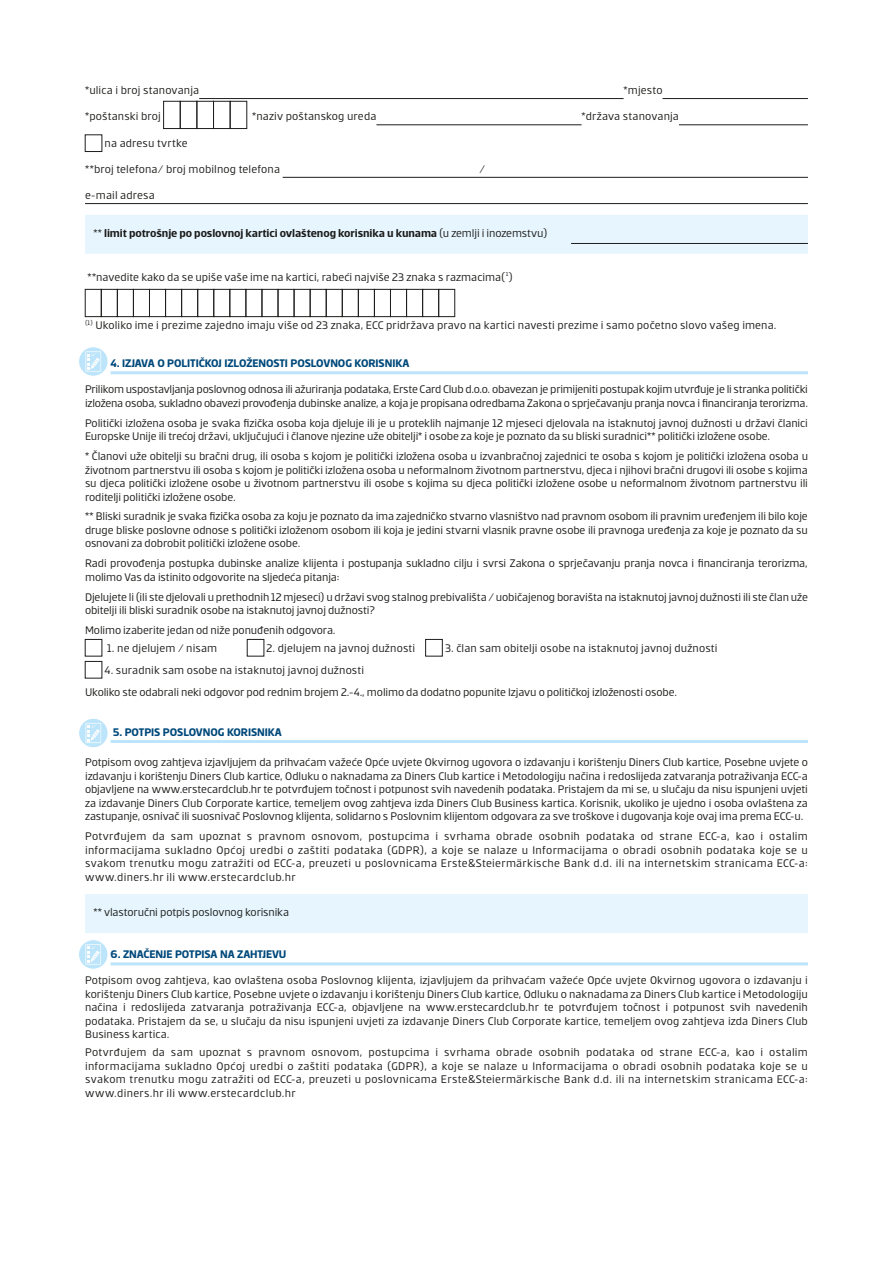
<style>
.page{position:relative;width:893px;height:1263px;background:#fff}
.page>*{position:absolute;margin:0;border:0;box-sizing:border-box;transform-origin:0 0}
.t1{font:12px/13.5px "Erste";letter-spacing:-.01em;color:#1d1d1b;text-align:justify}
.t2{font:12px/26.2px "Erste";letter-spacing:.01em;color:#1d1d1b}
.t3{font:700 12px "Erste";letter-spacing:-.005em;color:#00497b}
.t4{font:700 12px "Erste";letter-spacing:-.01em;color:#1d1d1b}
.s1{font-weight:400}
</style>
<div class="page">
<hr style="left:199px;top:98px;width:425px;height:1px;background:#1d1d1b">
<hr style="left:662px;top:98px;width:146px;height:1px;background:#1d1d1b">
<hr style="left:376px;top:125px;width:206px;height:1px;background:#1d1d1b">
<hr style="left:679px;top:125px;width:129px;height:1px;background:#1d1d1b">
<hr style="left:283px;top:177px;width:525px;height:1px;background:#1d1d1b">
<hr style="left:85px;top:203px;width:723px;height:1px;background:#1d1d1b">
<div style="left:85px;top:215px;width:723px;height:39px;background:#e6f5fe"></div>
<hr style="left:571px;top:243px;width:237px;height:1px;background:#1d1d1b">
<hr style="left:111px;top:371px;width:697px;height:3px;background:#bce4fa">
<hr style="left:111px;top:740px;width:697px;height:3px;background:#bce4fa">
<div style="left:85px;top:894px;width:723px;height:39px;background:#e6f5fe"></div>
<hr style="left:111px;top:962px;width:697px;height:3px;background:#bce4fa">
<div style="left:213px;top:101px;width:17px;height:28px;border:1px solid #1d1d1b"></div>
<div style="left:180px;top:101px;width:17px;height:28px;border:1px solid #1d1d1b"></div>
<div style="left:163px;top:101px;width:17px;height:28px;border:1px solid #1d1d1b"></div>
<div style="left:230px;top:101px;width:17px;height:28px;border:1px solid #1d1d1b"></div>
<div style="left:197px;top:101px;width:17px;height:28px;border:1px solid #1d1d1b"></div>
<div style="left:85px;top:135px;width:17px;height:17px;border:1px solid #1d1d1b"></div>
<div style="left:197px;top:289px;width:17px;height:28px;border:1px solid #1d1d1b"></div>
<div style="left:326px;top:289px;width:16px;height:28px;border:1px solid #1d1d1b"></div>
<div style="left:262px;top:289px;width:16px;height:28px;border:1px solid #1d1d1b"></div>
<div style="left:133px;top:289px;width:17px;height:28px;border:1px solid #1d1d1b"></div>
<div style="left:390px;top:289px;width:17px;height:28px;border:1px solid #1d1d1b"></div>
<div style="left:422px;top:289px;width:17px;height:28px;border:1px solid #1d1d1b"></div>
<div style="left:230px;top:289px;width:16px;height:28px;border:1px solid #1d1d1b"></div>
<div style="left:101px;top:289px;width:17px;height:28px;border:1px solid #1d1d1b"></div>
<div style="left:358px;top:289px;width:17px;height:28px;border:1px solid #1d1d1b"></div>
<div style="left:294px;top:289px;width:16px;height:28px;border:1px solid #1d1d1b"></div>
<div style="left:165px;top:289px;width:17px;height:28px;border:1px solid #1d1d1b"></div>
<div style="left:214px;top:289px;width:16px;height:28px;border:1px solid #1d1d1b"></div>
<div style="left:85px;top:289px;width:16px;height:28px;border:1px solid #1d1d1b"></div>
<div style="left:342px;top:289px;width:17px;height:28px;border:1px solid #1d1d1b"></div>
<div style="left:278px;top:289px;width:16px;height:28px;border:1px solid #1d1d1b"></div>
<div style="left:149px;top:289px;width:17px;height:28px;border:1px solid #1d1d1b"></div>
<div style="left:406px;top:289px;width:17px;height:28px;border:1px solid #1d1d1b"></div>
<div style="left:438px;top:289px;width:17px;height:28px;border:1px solid #1d1d1b"></div>
<div style="left:246px;top:289px;width:16px;height:28px;border:1px solid #1d1d1b"></div>
<div style="left:117px;top:289px;width:17px;height:28px;border:1px solid #1d1d1b"></div>
<div style="left:374px;top:289px;width:17px;height:28px;border:1px solid #1d1d1b"></div>
<div style="left:310px;top:289px;width:16px;height:28px;border:1px solid #1d1d1b"></div>
<div style="left:181px;top:289px;width:17px;height:28px;border:1px solid #1d1d1b"></div>
<div style="left:85px;top:639px;width:17px;height:17px;border:1px solid #1d1d1b"></div>
<div style="left:247px;top:639px;width:17px;height:17px;border:1px solid #1d1d1b"></div>
<div style="left:425px;top:639px;width:17px;height:17px;border:1px solid #1d1d1b"></div>
<div style="left:85px;top:661px;width:17px;height:17px;border:1px solid #1d1d1b"></div>
<svg style="left:79px;top:347px;width:29px;height:29px"></svg>
<div style="left:78px;top:347px;width:30px;height:29px;border:1px solid #fff;border-radius:50%"></div>
<svg style="left:86px;top:351px;width:15px;height:21px"></svg>
<svg style="left:79px;top:718px;width:29px;height:30px"></svg>
<div style="left:78px;top:718px;width:30px;height:30px;border:1px solid #fff;border-radius:50%"></div>
<svg style="left:86px;top:723px;width:15px;height:20px"></svg>
<svg style="left:79px;top:940px;width:29px;height:29px"></svg>
<div style="left:78px;top:939px;width:30px;height:30px;border:1px solid #fff;border-radius:50%"></div>
<svg style="left:85px;top:944px;width:16px;height:20px"></svg>
<p class="t2" style="left:85px;top:77px;width:116px">*ulica i broj stanovanja</p>
<p class="t1" style="left:624px;top:83px;width:40px">*mjesto</p>
<p class="t2" style="left:85px;top:103px;width:77px">*poštanski broj</p>
<p class="t2" style="left:252px;top:103px;width:126px">*naziv poštanskog ureda</p>
<p class="t2" style="left:582px;top:103px;width:99px">*država stanovanja</p>
<p class="t2" style="left:85px;top:129px;width:197px;text-indent:20px">na adresu tvrtke<br>**broj telefona/ broj mobilnog telefona</p>
<p class="t1" style="left:479px;top:162px;width:7px">/</p>
<p class="t2" style="left:85px;top:182px;width:71px">e-mail adresa</p>
<p class="t4" style="left:94px;top:227px;width:455px"><span class="s1">**</span> limit potrošnje po poslovnoj kartici ovlaštenog korisnika u kunama <span class="s1">(u zemlji i inozemstvu)</span></p>
<p class="t1" style="left:88px;top:270px;width:427px">**navedite kako da se upiše vaše ime na kartici, rabeći najviše 23 znaka s razmacima(¹)</p>
<p class="t2" style="left:85px;top:312px;width:693px"><sup>(1)</sup> Ukoliko ime i prezime zajedno imaju više od 23 znaka, ECC pridržava pravo na kartici navesti prezime i samo početno slovo vašeg imena.</p>
<p class="t3" style="left:111px;top:357px;width:300px">4. IZJAVA O POLITIČKOJ IZLOŽENOSTI POSLOVNOG KORISNIKA</p>
<p class="t1" style="left:85px;top:382px;width:724px">Prilikom uspostavljanja poslovnog odnosa ili ažuriranja podataka, Erste Card Club d.o.o. obavezan je primijeniti postupak kojim utvrđuje je li stranka politički izložena osoba, sukladno obavezi provođenja dubinske analize, a koja je propisana odredbama Zakona o sprječavanju pranja novca i financiranja terorizma.</p>
<p class="t1" style="left:85px;top:416px;width:724px">Politički izložena osoba je svaka fizička osoba koja djeluje ili je u proteklih najmanje 12 mjeseci djelovala na istaknutoj javnoj dužnosti u državi članici<br>Europske Unije ili trećoj državi, uključujući i članove njezine uže obitelji* i osobe za koje je poznato da su bliski suradnici** politički izložene osobe.</p>
<p class="t1" style="left:85px;top:449px;width:724px">* Članovi uže obitelji su bračni drug, ili osoba s kojom je politički izložena osoba u izvanbračnoj zajednici te osoba s kojom je politički izložena osoba u životnom partnerstvu ili osoba s kojom je politički izložena osoba u neformalnom životnom partnerstvu, djeca i njihovi bračni drugovi ili osobe s kojima su djeca politički izložene osobe u životnom partnerstvu ili osobe s kojima su djeca politički izložene osobe u neformalnom životnom partnerstvu ili roditelji politički izložene osobe.</p>
<p class="t1" style="left:85px;top:510px;width:724px">** Bliski suradnik je svaka fizička osoba za koju je poznato da ima zajedničko stvarno vlasništvo nad pravnom osobom ili pravnim uređenjem ili bilo koje druge bliske poslovne odnose s politički izloženom osobom ili koja je jedini stvarni vlasnik pravne osobe ili pravnoga uređenja za koje je poznato da su osnovani za dobrobit politički izložene osobe.</p>
<p class="t1" style="left:85px;top:556px;width:724px">Radi provođenja postupka dubinske analize klijenta i postupanja sukladno cilju i svrsi Zakona o sprječavanju pranja novca i financiranja terorizma, molimo Vas da istinito odgovorite na sljedeća pitanja:</p>
<p class="t1" style="left:85px;top:590px;width:724px">Djelujete li (ili ste djelovali u prethodnih 12 mjeseci) u državi svog stalnog prebivališta / uobičajenog boravišta na istaknutoj javnoj dužnosti ili ste član uže obitelji ili bliski suradnik osobe na istaknutoj javnoj dužnosti?</p>
<p class="t1" style="left:85px;top:623px;width:252px">Molimo izaberite jedan od niže ponuđenih odgovora.</p>
<p class="t2" style="left:107px;top:635px;width:112px">1. ne djelujem / nisam</p>
<p class="t2" style="left:267px;top:635px;width:150px">2. djelujem na javnoj dužnosti</p>
<p class="t2" style="left:445px;top:635px;width:274px">3. član sam obitelji osobe na istaknutoj javnoj dužnosti</p>
<p class="t1" style="left:85px;top:659px;width:593px;line-height:22px;text-indent:20px">4. suradnik sam osobe na istaknutoj javnoj dužnosti<br>Ukoliko ste odabrali neki odgovor pod rednim brojem 2.-4., molimo da dodatno popunite Izjavu o političkoj izloženosti osobe.</p>
<p class="t3" style="left:113px;top:726px;width:170px">5. POTPIS POSLOVNOG KORISNIKA</p>
<p class="t1" style="left:85px;top:755px;width:725px">Potpisom ovog zahtjeva izjavljujem da prihvaćam važeće Opće uvjete Okvirnog ugovora o izdavanju i korištenju Diners Club kartice, Posebne uvjete o izdavanju i korištenju Diners Club kartice, Odluku o naknadama za Diners Club kartice i Metodologiju načina i redoslijeda zatvaranja potraživanja ECC-a objavljene na www.erstecardclub.hr te potvrđujem točnost i potpunost svih navedenih podataka. Pristajem da mi se, u slučaju da nisu ispunjeni uvjeti za izdavanje Diners Club Corporate kartice, temeljem ovog zahtjeva izda Diners Club Business kartica. Korisnik, ukoliko je ujedno i osoba ovlaštena za zastupanje, osnivač ili suosnivač Poslovnog klijenta, solidarno s Poslovnim klijentom odgovara za sve troškove i dugovanja koje ovaj ima prema ECC-u.</p>
<p class="t1" style="left:85px;top:829px;width:724px">Potvrđujem da sam upoznat s pravnom osnovom, postupcima i svrhama obrade osobnih podataka od strane ECC-a, kao i ostalim informacijama sukladno Općoj uredbi o zaštiti podataka (GDPR), a koje se nalaze u Informacijama o obradi osobnih podataka koje se u svakom trenutku mogu zatražiti od ECC-a, preuzeti u poslovnicama Erste&amp;Steiermärkische Bank d.d. ili na internetskim stranicama ECC-a: www.diners.hr ili www.erstecardclub.hr</p>
<p class="t1" style="left:94px;top:905px;width:197px">** vlastoručni potpis poslovnog korisnika</p>
<p class="t3" style="left:111px;top:948px;width:177px">6. ZNAČENJE POTPISA NA ZAHTJEVU</p>
<p class="t1" style="left:85px;top:973px;width:724px">Potpisom ovog zahtjeva, kao ovlaštena osoba Poslovnog klijenta, izjavljujem da prihvaćam važeće Opće uvjete Okvirnog ugovora o izdavanju i korištenju Diners Club kartice, Posebne uvjete o izdavanju i korištenju Diners Club kartice, Odluku o naknadama za Diners Club kartice i Metodologiju načina i redoslijeda zatvaranja potraživanja ECC-a, objavljene na www.erstecardclub.hr te potvrđujem točnost i potpunost svih navedenih podataka. Pristajem da se, u slučaju da nisu ispunjeni uvjeti za izdavanje Diners Club Corporate kartice, temeljem ovog zahtjeva izda Diners Club Business kartica.</p>
<p class="t1" style="left:85px;top:1045px;width:724px">Potvrđujem da sam upoznat s pravnom osnovom, postupcima i svrhama obrade osobnih podataka od strane ECC-a, kao i ostalim informacijama sukladno Općoj uredbi o zaštiti podataka (GDPR), a koje se nalaze u Informacijama o obradi osobnih podataka koje se u svakom trenutku mogu zatražiti od ECC-a, preuzeti u poslovnicama Erste&amp;Steiermärkische Bank d.d. ili na internetskim stranicama ECC-a: www.diners.hr ili www.erstecardclub.hr</p>
</div>
